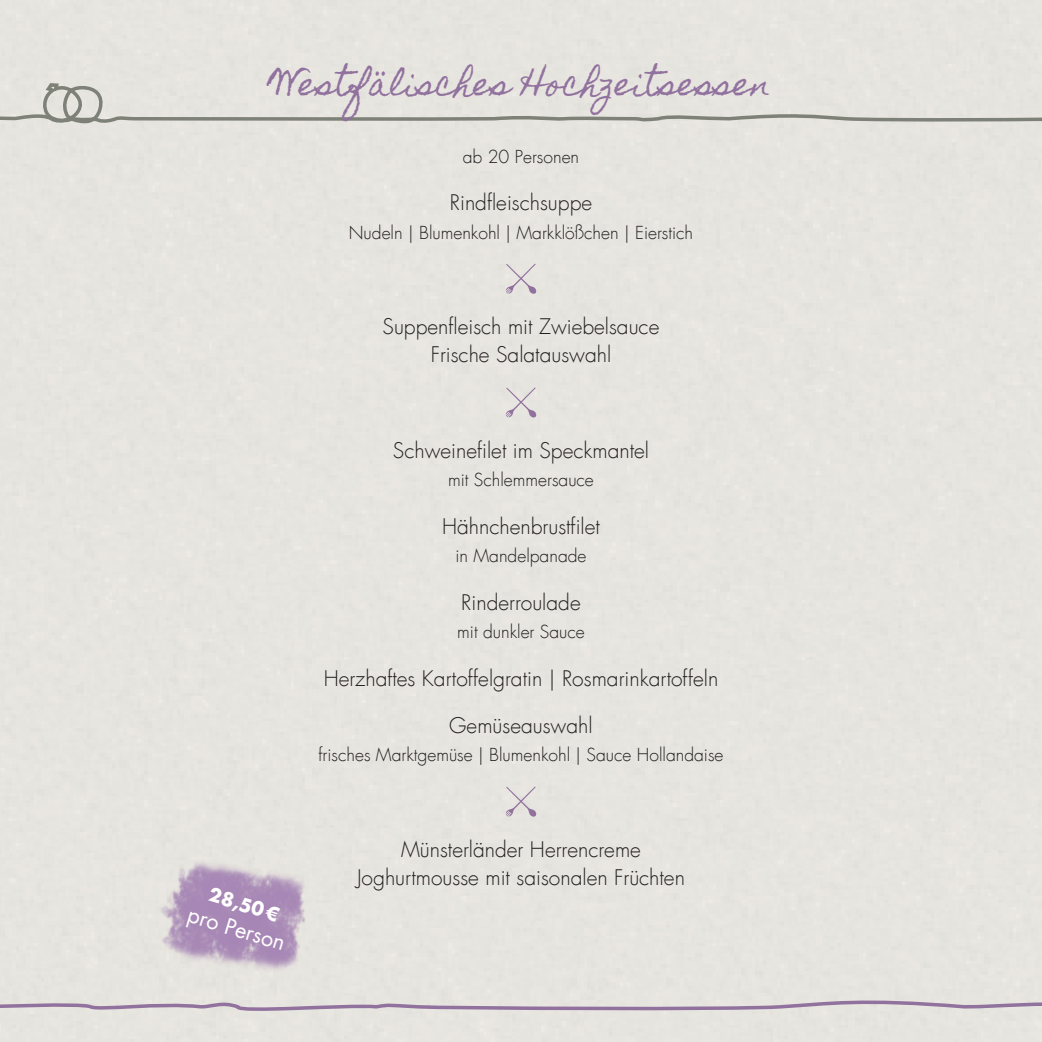
<style>
.page{position:relative;width:1042px;height:1042px;background:#fff}
.page>*{position:absolute;margin:0;border:0;box-sizing:border-box;transform-origin:0 0}
.t1{font:31.5px "Homemade Apple";color:#91719e}
.t2{font:21.7px "Futura LT";color:#fff}
.t3{font:300 21px/28px "Futura LT";color:#231f20;text-align:center}
.t4{font:700 18.38px "Futura LT";color:#fff}
.t5{font:300 17.5px "Futura LT";color:#231f20}
</style>
<div class="page">
<svg style="left:0;top:948px;width:1042px;height:69px;background:#e1ddda"></svg>
<svg style="left:0;top:81px;width:1042px;height:46px;background:#dddbd5"></svg>
<svg style="left:506px;top:263px;width:31px;height:31px"></svg>
<svg style="left:506px;top:387px;width:31px;height:31px"></svg>
<svg style="left:506px;top:786px;width:31px;height:31px"></svg>
<img style="left:117px;top:833px;width:222px;height:164px">
<h1 class="t1" style="left:271px;top:66px;width:501px">Westfälisches Hochzeitsessen</h1>
<p class="t5" style="left:463px;top:146px;width:118px">ab 20 Personen</p>
<p class="t3" style="left:450px;top:189px;width:144px">Rindfleischsuppe</p>
<p class="t5" style="left:349px;top:221px;width:346px">Nudeln | Blumenkohl | Markklößchen | Eierstich</p>
<p class="t3" style="left:383px;top:313px;width:278px">Suppenfleisch mit Zwiebelsauce<br>Frische Salatauswahl</p>
<p class="t4" style="left:213px;top:882px;width:73px;rotate:17deg">28,50€</p>
<p class="t2" style="left:193px;top:900px;width:102px;rotate:17deg">pro Person</p>
<p class="t3" style="left:393px;top:437px;width:257px">Schweinefilet im Speckmantel</p>
<p class="t5" style="left:448px;top:469px;width:147px">mit Schlemmersauce</p>
<p class="t3" style="left:442px;top:513px;width:159px">Hähnchenbrustfilet</p>
<p class="t5" style="left:455px;top:545px;width:133px">in Mandelpanade</p>
<p class="t3" style="left:461px;top:588px;width:121px">Rinderroulade</p>
<p class="t5" style="left:457px;top:621px;width:129px">mit dunkler Sauce</p>
<p class="t3" style="left:324px;top:664px;width:396px">Herzhaftes Kartoffelgratin | Rosmarinkartoffeln</p>
<p class="t3" style="left:449px;top:712px;width:145px">Gemüseauswahl</p>
<p class="t5" style="left:318px;top:744px;width:407px">frisches Marktgemüse | Blumenkohl | Sauce Hollandaise</p>
<p class="t3" style="left:357px;top:836px;width:329px">Münsterländer Herrencreme<br>Joghurtmousse mit saisonalen Früchten</p>
</div>
